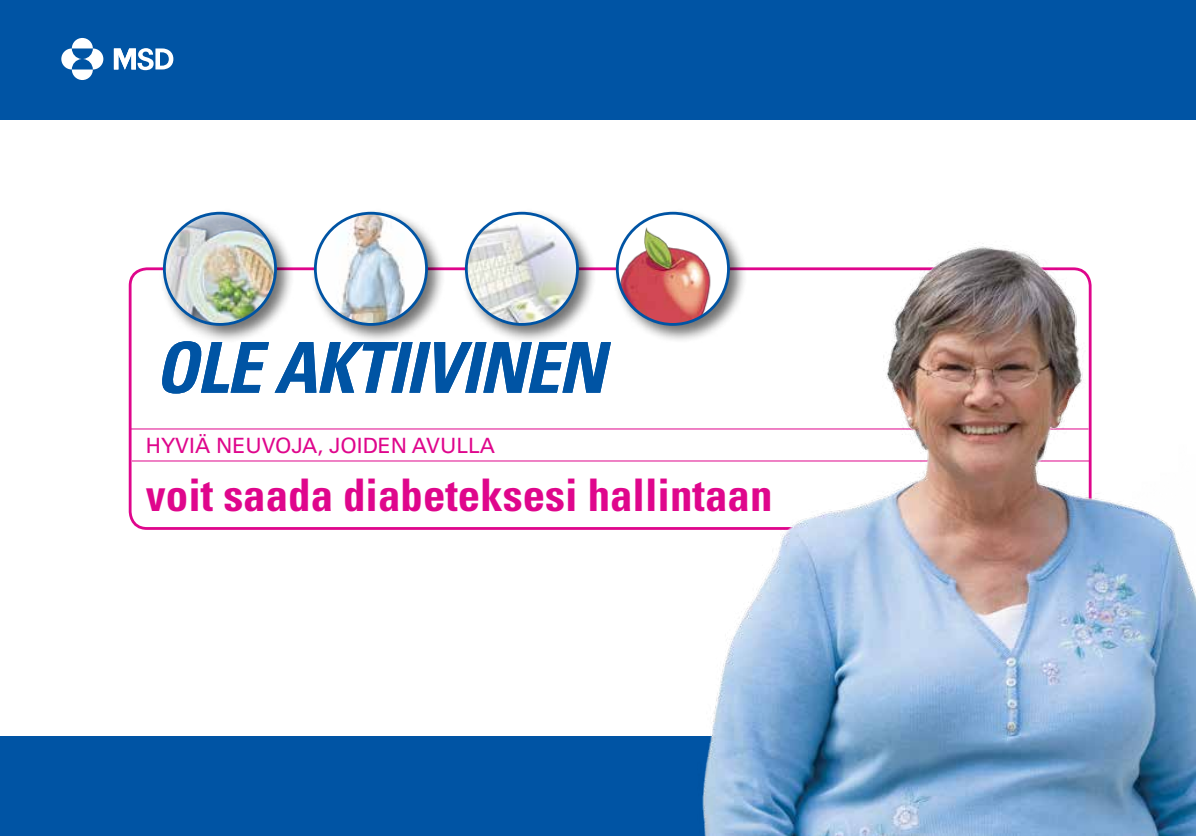
<style>
.page{position:relative;width:1196px;height:836px;background:#fff}
.page>*{position:absolute;margin:0;border:0;box-sizing:border-box;transform-origin:0 0}
.t1{font:italic 700 condensed 70.2px "Univers LT Std";letter-spacing:-.02em;color:#0054a4}
.t2{font:700 condensed 44.8px "Univers LT Std";color:#df068c}
.t3{font:21px "Univers LT Std";color:#df068c}
</style>
<div class="page">
<div style="left:0;top:735px;width:1195px;height:100px;background:#0054a4"></div>
<div style="left:0;top:0;width:1195px;height:119px;background:#0054a4"></div>
<svg style="left:72px;top:38px;width:21px;height:10px"></svg>
<svg style="left:72px;top:69px;width:21px;height:11px"></svg>
<svg style="left:61px;top:48px;width:20px;height:21px"></svg>
<svg style="left:83px;top:48px;width:20px;height:21px"></svg>
<svg style="left:114px;top:48px;width:59px;height:22px"></svg>
<hr style="left:131px;top:428px;width:957px;height:1px;background:#df068c">
<hr style="left:132px;top:460px;width:957px;height:1px;background:#df068c">
<div style="left:159px;top:208px;width:135px;height:135px;background:#000;opacity:.55"></div>
<img style="left:164px;top:213px;width:111px;height:111px;border-radius:56px">
<div style="left:163px;top:212px;width:114px;height:114px;border:3px solid #0054a4;border-radius:50%"></div>
<div style="left:310px;top:208px;width:135px;height:135px;background:#000;opacity:.55"></div>
<img style="left:315px;top:213px;width:111px;height:111px">
<div style="left:314px;top:212px;width:114px;height:114px;border:3px solid #0054a4;border-radius:50%"></div>
<div style="left:461px;top:208px;width:135px;height:135px;background:#000;opacity:.55"></div>
<img style="left:466px;top:213px;width:111px;height:111px">
<div style="left:465px;top:212px;width:114px;height:114px;border:3px solid #0054a4;border-radius:50%"></div>
<div style="left:612px;top:208px;width:135px;height:135px;background:#000;opacity:.55"></div>
<img style="left:617px;top:213px;width:111px;height:111px;border-radius:56px">
<img style="left:662px;top:225px;width:533px;height:610px">
<h1 class="t1" style="left:155px;top:324px;width:451px">OLE AKTIIVINEN</h1>
<p class="t3" style="left:146px;top:433px;width:350px">HYVIÄ NEUVOJA, JOIDEN AVULLA</p>
<p class="t2" style="left:146px;top:467px;width:628px">voit saada diabeteksesi hallintaan</p>
</div>
